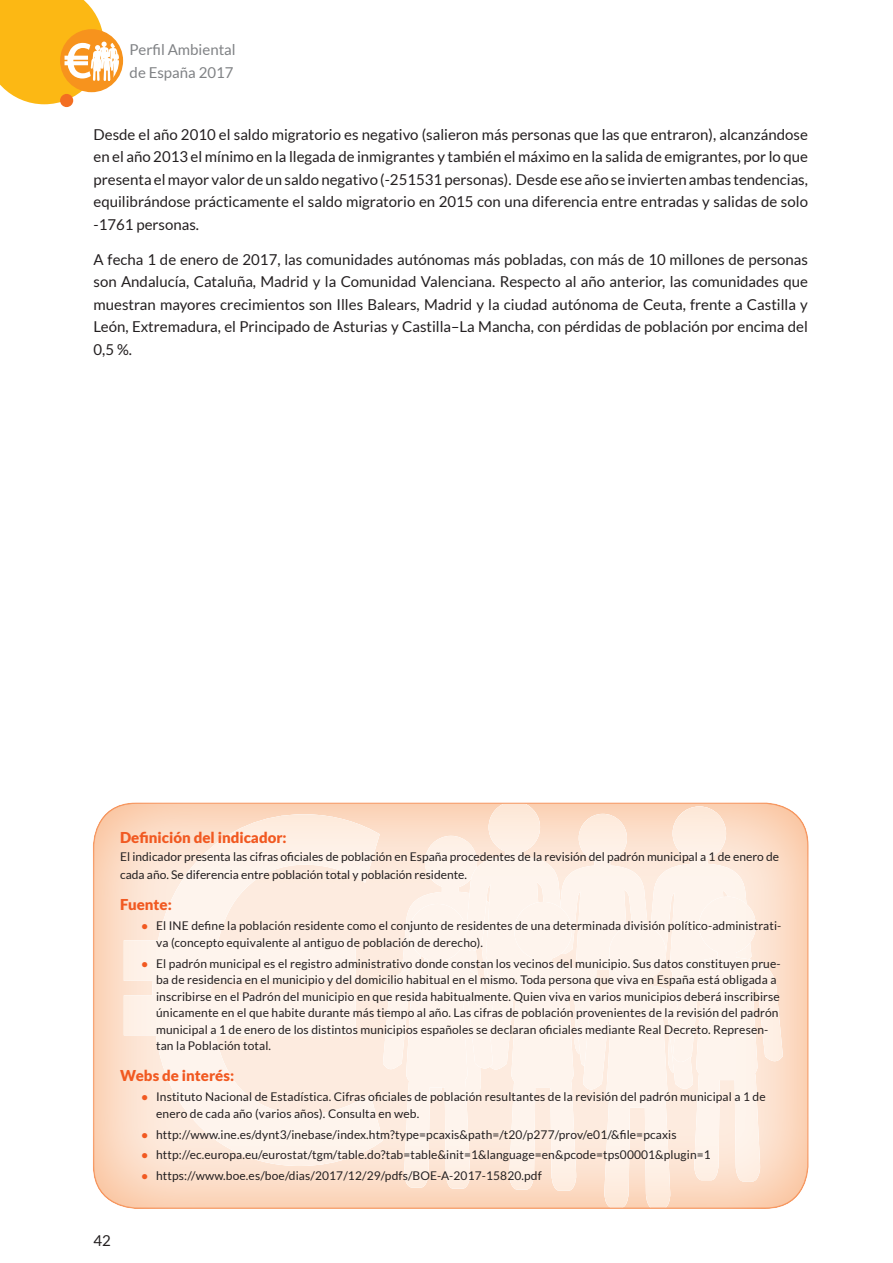
<style>
.page{position:relative;width:893px;height:1263px;background:#fff}
.page>*{position:absolute;margin:0;border:0;box-sizing:border-box;transform-origin:0 0}
.Cuerpo_texto{font:15px/22.5px "Lato";color:#231f20;text-align:justify}
.Titulo_cuadro{font:900 15px "Lato";color:#f15921}
.t1{font:15px/22.5px "Lato";color:#808285}
.texto_cuadro{font:12px/16.5px "Lato";letter-spacing:.01em;color:#231f20}
.s1{font-family:"Arial";color:#f15921}
</style>
<div class="page">
<svg style="left:60px;top:94px;width:13px;height:13px"></svg>
<div style="left:60px;top:29px;width:63px;height:63px;background:#f7931d;border-radius:50%"></div>
<svg style="left:0;top:0;width:119px;height:104px"></svg>
<div style="left:80px;top:793px;width:742px;height:417px;background:#fff;opacity:.75"></div>
<p class="t1" style="left:130px;top:38px;width:108px">Perfil Ambiental de España 2017</p>
<p class="Cuerpo_texto" style="left:94px;top:123px;width:716px">Desde el año 2010 el saldo migratorio es negativo (salieron más personas que las que entraron), alcanzándose en el año 2013 el mínimo en la llegada de inmigrantes y también el máximo en la salida de emigrantes, por lo que presenta el mayor valor de un saldo negativo (-251531 personas). Desde ese año se invierten ambas tendencias, equilibrándose prácticamente el saldo migratorio en 2015 con una diferencia entre entradas y salidas de solo -1761 personas.</p>
<p class="Cuerpo_texto" style="left:94px;top:248px;width:716px">A fecha 1 de enero de 2017, las comunidades autónomas más pobladas, con más de 10 millones de personas son Andalucía, Cataluña, Madrid y la Comunidad Valenciana. Respecto al año anterior, las comunidades que muestran mayores crecimientos son Illes Balears, Madrid y la ciudad autónoma de Ceuta, frente a Castilla y León, Extremadura, el Principado de Asturias y Castilla–La Mancha, con pérdidas de población por encima del 0,5 %.</p>
<p class="Titulo_cuadro" style="left:120px;top:829px;width:168px">Definición del indicador:</p>
<p class="texto_cuadro" style="left:120px;top:848px;width:660px;line-height:18px">El indicador presenta las cifras oficiales de población en España procedentes de la revisión del padrón municipal a 1 de enero de cada año. Se diferencia entre población total y población residente.</p>
<p class="Titulo_cuadro" style="left:120px;top:895px;width:53px">Fuente:</p>
<p class="texto_cuadro" style="left:156px;top:918px;width:627px;text-indent:-15px"><span class="s1">●</span> El INE define la población residente como el conjunto de residentes de una determinada división político-administrati&shy;va (concepto equivalente al antiguo de población de derecho).</p>
<p class="texto_cuadro" style="left:156px;top:955px;width:626px;text-indent:-15px"><span class="s1">●</span> El padrón municipal es el registro administrativo donde constan los vecinos del municipio. Sus datos constituyen prue&shy;ba de residencia en el municipio y del domicilio habitual en el mismo. Toda persona que viva en España está obligada a inscribirse en el Padrón del municipio en que resida habitualmente. Quien viva en varios municipios deberá inscribirse únicamente en el que habite durante más tiempo al año. Las cifras de población provenientes de la revisión del padrón municipal a 1 de enero de los distintos municipios españoles se declaran oficiales mediante Real Decreto. Represen&shy;tan la Población total.</p>
<p class="Titulo_cuadro" style="left:120px;top:1066px;width:116px">Webs de interés:</p>
<p class="texto_cuadro" style="left:156px;top:1088px;width:611px;text-indent:-15px"><span class="s1">●</span> Instituto Nacional de Estadística. Cifras oficiales de población resultantes de la revisión del padrón municipal a 1 de enero de cada año (varios años). Consulta en web.</p>
<p class="texto_cuadro" style="left:141px;top:1126px;width:537px"><span class="s1">●</span> http://www.ine.es/dynt3/inebase/index.htm?type=pcaxis&amp;path=/t20/p277/prov/e01/&amp;file=pcaxis</p>
<p class="texto_cuadro" style="left:141px;top:1146px;width:571px"><span class="s1">●</span> http://ec.europa.eu/eurostat/tgm/table.do?tab=table&amp;init=1&amp;language=en&amp;pcode=tps00001&amp;plugin=1</p>
<p class="texto_cuadro" style="left:141px;top:1167px;width:402px"><span class="s1">●</span> https://www.boe.es/boe/dias/2017/12/29/pdfs/BOE-A-2017-15820.pdf</p>
<p class="Cuerpo_texto" style="left:94px;top:1229px;width:19px">42</p>
</div>
